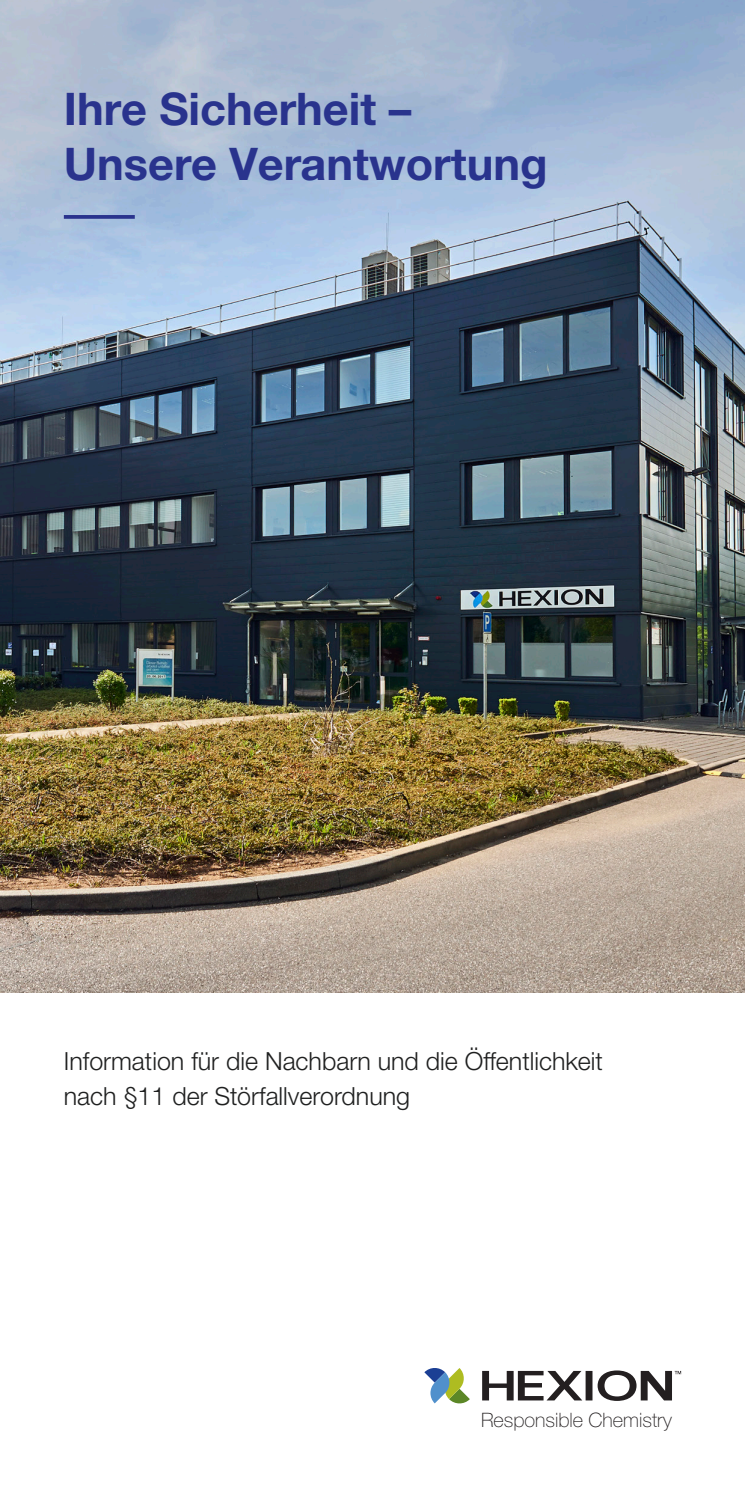
<style>
.page{position:relative;width:745px;height:1489px;background:#fff}
.page>*{position:absolute;margin:0;border:0;box-sizing:border-box;transform-origin:0 0}
.t1{font:700 45px/55px "Helvetica Neue World 75";color:#29338d}
.t2{font:25px/35px "Helvetica Neue World 45 Lt";color:#1f2020}
.t3{font:100 19.75px "Helvetica Neue LT Pro";color:#231f20}
</style>
<div class="page">
<img style="left:0;top:0;width:744px;height:992px">
<svg style="left:64px;top:215px;width:71px;height:4px"></svg>
<svg style="left:482px;top:1370px;width:198px;height:30px"></svg>
<svg style="left:424px;top:1368px;width:45px;height:36px"></svg>
<h1 class="t1" style="left:64px;top:82px;width:485px">Ihre Sicherheit –<br>Unsere Verantwortung</h1>
<p class="t2" style="left:64px;top:1043px;width:540px">Information für die Nachbarn und die Öffentlichkeit nach §11 der Störfallverordnung</p>
<p class="t3" style="left:480px;top:1407px;width:192px">Responsible Chemistry</p>
</div>
